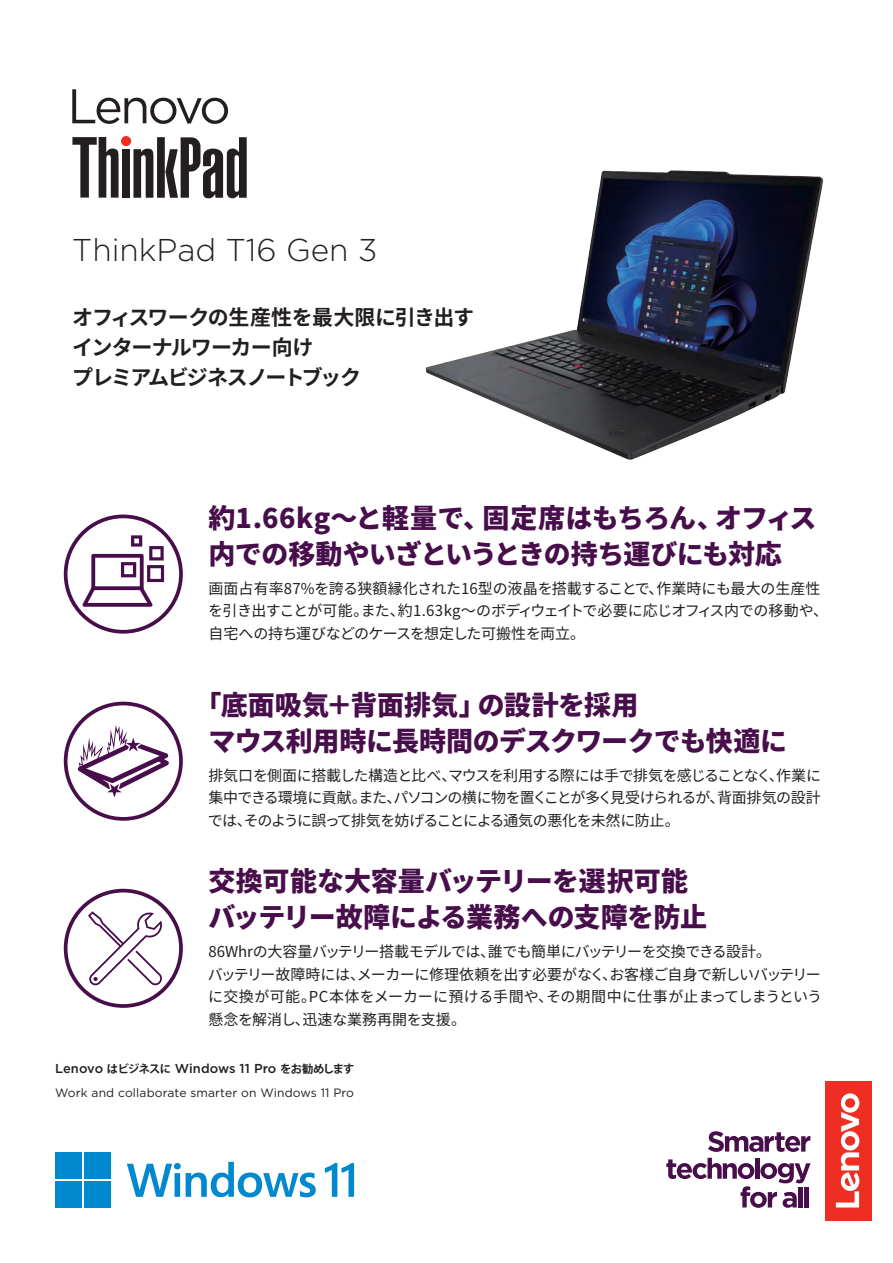
<style>
.page{position:relative;width:893px;height:1263px;background:#fff}
.page>*{position:absolute;margin:0;border:0;box-sizing:border-box;transform-origin:0 0}
.ベーススタイル_セレクト_221017{font:300 31.5px "Gotham";color:#231f20}
._03製品特長タイトル{font:900 27px/36px "Noto Sans CJ Kjp";letter-spacing:-.015em;color:#480e4b}
._02製品概要{font:700 21px "Noto Sans CJ Kjp";letter-spacing:-.06em;color:#231f20}
._02製品概要-2{font:700 21px "Noto Sans CJ Kjp";letter-spacing:-.09em;color:#231f20}
._04製品特長本文{font:15px/22.5px "Noto Sans CJ Kjp";letter-spacing:-.025em;color:#231f20;text-align:justify}
.ベーススタイル_1Pager_230406{font:500 12.9px "Gotham";color:#231f20}
.ベーススタイル_1Pager_230406-2{font:12.15px "Gotham";letter-spacing:.01em;color:#231f20}
.s1{font-family:"Koz Go Pr 6 N";font-weight:700;font-size:11.25px}
</style>
<div class="page">
<img style="left:425px;top:170px;width:399px;height:290px">
<svg style="left:63px;top:514px;width:120px;height:120px"></svg>
<svg style="left:63px;top:888px;width:120px;height:120px"></svg>
<svg style="left:63px;top:701px;width:120px;height:120px"></svg>
<svg style="left:708px;top:1131px;width:102px;height:21px"></svg>
<svg style="left:666px;top:1158px;width:145px;height:50px"></svg>
<div style="left:798px;top:1186px;width:5px;height:21px;background:#480e4b"></div>
<hr style="left:805px;top:1186px;width:4px;height:21px;background:#480e4b">
<div style="left:825px;top:1081px;width:47px;height:139px;background:#ee2e22"></div>
<svg style="left:836px;top:1093px;width:23px;height:114px"></svg>
<div style="left:55px;top:1153px;width:26px;height:26px;background:#0089cf"></div>
<div style="left:84px;top:1153px;width:26px;height:26px;background:#0089cf"></div>
<div style="left:55px;top:1181px;width:26px;height:27px;background:#0089cf"></div>
<div style="left:84px;top:1181px;width:26px;height:27px;background:#0089cf"></div>
<svg style="left:127px;top:1162px;width:189px;height:35px"></svg>
<svg style="left:325px;top:1163px;width:29px;height:34px"></svg>
<div style="left:121px;top:136px;width:10px;height:10px;background:#ee2e22;border-radius:50%"></div>
<svg style="left:72px;top:137px;width:47px;height:61px"></svg>
<div style="left:122px;top:149px;width:8px;height:49px;background:#231f20"></div>
<svg style="left:133px;top:137px;width:114px;height:61px"></svg>
<svg style="left:72px;top:89px;width:156px;height:35px"></svg>
<p class="ベーススタイル_セレクト_221017" style="left:72px;top:230px;width:306px">ThinkPad T16 Gen 3</p>
<p class="_02製品概要" style="left:72px;top:305px;width:403px">オフィスワークの生産性を最大限に引き出す</p>
<p class="_02製品概要" style="left:72px;top:335px;width:243px">インターナルワーカー向け</p>
<p class="_02製品概要-2" style="left:72px;top:365px;width:290px">プレミアムビジネスノートブック</p>
<p class="_03製品特長タイトル" style="left:208px;top:500px;width:610px">約1.66kg～と軽量で、固定席はもちろん、オフィス内での移動やいざというときの持ち運びにも対応</p>
<p class="_04製品特長本文" style="left:208px;top:577px;width:621px;text-align:left">画面占有率87%を誇る狭額縁化された16型の液晶を搭載することで、作業時にも最大の生産性を引き出すことが可能。また、約1.63kg〜のボディウェイトで必要に応じオフィス内での移動や、自宅への持ち運びなどのケースを想定した可搬性を両立。</p>
<p class="_03製品特長タイトル" style="left:195px;top:687px;width:445px">「底面吸気＋背面排気」の設計を採用</p>
<p class="_03製品特長タイトル" style="left:208px;top:723px;width:580px">マウス利用時に長時間のデスクワークでも快適に</p>
<p class="_04製品特長本文" style="left:208px;top:764px;width:615px">排気口を側面に搭載した構造と比べ、マウスを利用する際には手で排気を感じることなく、作業に集中できる環境に貢献。また、パソコンの横に物を置くことが多く見受けられるが、背面排気の設計では、そのように誤って排気を妨げることによる通気の悪化を未然に防止。</p>
<p class="_03製品特長タイトル" style="left:208px;top:864px;width:481px">交換可能な大容量バッテリーを選択可能</p>
<p class="_03製品特長タイトル" style="left:208px;top:900px;width:500px">バッテリー故障による業務への支障を防止</p>
<p class="_04製品特長本文" style="left:208px;top:941px;width:564px">86Whrの大容量バッテリー搭載モデルでは、誰でも簡単にバッテリーを交換できる設計。</p>
<p class="_04製品特長本文" style="left:208px;top:963px;width:616px">バッテリー故障時には、メーカーに修理依頼を出す必要がなく、お客様ご自身で新しいバッテリーに交換が可能。PC本体をメーカーに預ける手間や、その期間中に仕事が止まってしまうという懸念を解消し、迅速な業務再開を支援。</p>
<p class="ベーススタイル_1Pager_230406" style="left:55px;top:1060px;width:301px">Lenovo <span class="s1">はビジネスに</span> Windows 11 Pro <span class="s1">をお勧めします</span></p>
<p class="ベーススタイル_1Pager_230406-2" style="left:55px;top:1084px;width:300px">Work and collaborate smarter on Windows 11 Pro</p>
</div>
